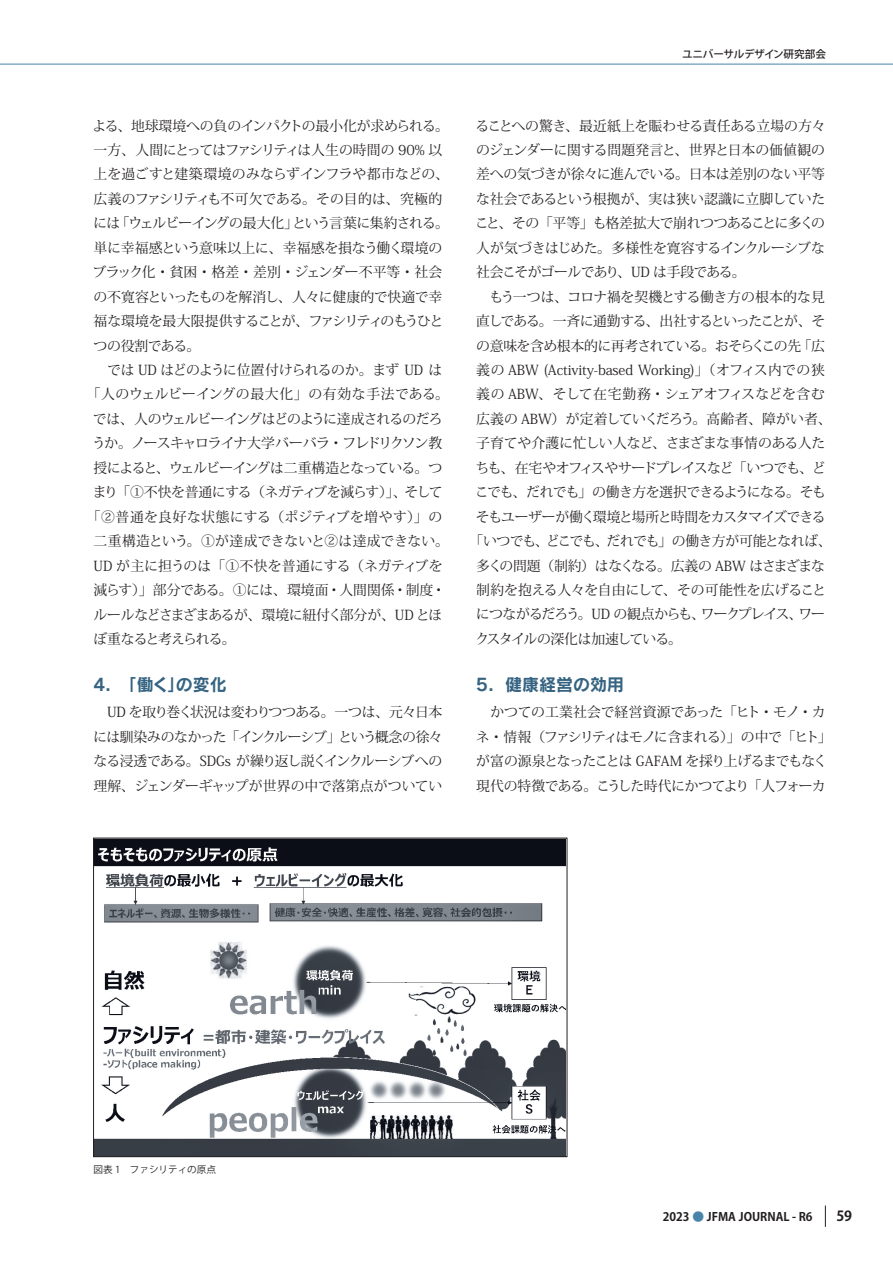
<style>
.page{position:relative;width:893px;height:1263px;background:#fff}
.page>*{position:absolute;margin:0;border:0;box-sizing:border-box;transform-origin:0 0}
.t1{font:16.95px "Rodin Pro B";color:#356381}
.t2{font:13.8px/24.5px "Koz Min Pro";letter-spacing:-.03em;color:#231f20;text-align:justify}
.t3{font:13.8px/24.5px "Koz Min Pro";letter-spacing:-.05em;color:#231f20}
.t4{font:13.8px "Koz Min Pro";letter-spacing:-.01em;color:#231f20}
.t5{font:13.8px "Koz Min Pro";letter-spacing:-.005em;color:#231f20}
.t6{font:13.8px "Koz Min Pro";letter-spacing:.005em;color:#231f20}
.t7{font:13.8px "Koz Min Pro";letter-spacing:-.07em;color:#231f20}
.t8{font:13.8px "Koz Min Pro";letter-spacing:-.055em;color:#231f20}
.t9{font:13.8px "Koz Min Pro";letter-spacing:-.08em;color:#231f20}
.t10{font:13.8px "Koz Min Pro";letter-spacing:-.075em;color:#231f20}
.t11{font:13.8px "Koz Min Pro";letter-spacing:-.06em;color:#231f20}
.t12{font:13.8px "Koz Min Pro";letter-spacing:.015em;color:#231f20}
.t13{font:13.8px "Koz Min Pro";letter-spacing:.025em;color:#231f20}
.t14{font:700 13.8px "Koz Go Pro";color:#231f20}
.t15{font:700 11.7px "Koz Go Pro";color:#231f20}
.t16{font:500 10.65px "Koz Go Pro";letter-spacing:-.03em;color:#231f20}
.t17{font:9.6px "Koz Go Pro";color:#231f20}
.s1{color:#4883a9}
</style>
<div class="page">
<hr style="left:0;top:64px;width:893px;height:1px;background:#4883a9">
<svg style="left:825px;top:1205px;width:1px;height:22px"></svg>
<img style="left:95px;top:840px;width:470px;height:315px">
<div style="left:93px;top:838px;width:474px;height:319px;border:1px solid #231f20"></div>
<p class="t4" style="left:93px;top:116px;width:358px">よる、地球環境への負のインパクトの最小化が求められる。</p>
<p class="t2" style="left:94px;top:137px;width:350px">一方、人間にとってはファシリティは人生の時間の 90% 以</p>
<p class="t6" style="left:94px;top:165px;width:357px">上を過ごすと建築環境のみならずインフラや都市などの、</p>
<p class="t4" style="left:94px;top:189px;width:350px">広義のファシリティも不可欠である。その目的は、究極的</p>
<p class="t8" style="left:93px;top:213px;width:357px">には「ウェルビーイングの最大化」という言葉に集約される。</p>
<p class="t6" style="left:94px;top:238px;width:350px">単に幸福感という意味以上に、幸福感を損なう働く環境の</p>
<p class="t4" style="left:93px;top:262px;width:351px">ブラック化・貧困・格差・差別・ジェンダー不平等・社会</p>
<p class="t2" style="left:93px;top:284px;width:350px">の不寛容といったものを解消し、人々に健康的で快適で幸</p>
<p class="t7" style="left:94px;top:311px;width:351px">福な環境を最大限提供することが、ファシリティのもうひと</p>
<p class="t2" style="left:93px;top:333px;width:108px">つの役割である。</p>
<p class="t2" style="left:94px;top:357px;width:350px">　では UD はどのように位置付けられるのか。まず UD は</p>
<p class="t12" style="left:87px;top:385px;width:364px">「人のウェルビーイングの最大化」の有効な手法である。</p>
<p class="t8" style="left:93px;top:409px;width:351px">では、人のウェルビーイングはどのように達成されるのだろ</p>
<p class="t9" style="left:92px;top:433px;width:352px">うか。ノースキャロライナ大学バーバラ・フレドリクソン教</p>
<p class="t10" style="left:94px;top:458px;width:350px">授によると、ウェルビーイングは二重構造となっている。つ</p>
<p class="t3" style="left:93px;top:479px;width:352px">まり「①不快を普通にする（ネガティブを減らす）」、そして</p>
<p class="t13" style="left:87px;top:507px;width:357px">「②普通を良好な状態にする（ポジティブを増やす）」の</p>
<p class="t6" style="left:94px;top:531px;width:357px">二重構造という。①が達成できないと②は達成できない。</p>
<p class="t6" style="left:94px;top:556px;width:350px">UD が主に担うのは「①不快を普通にする（ネガティブを</p>
<p class="t5" style="left:94px;top:580px;width:354px">減らす）」部分である。①には、環境面・人間関係・制度・</p>
<p class="t3" style="left:93px;top:602px;width:350px">ルールなどさまざまあるが、環境に紐付く部分が、UD とほ</p>
<p class="t7" style="left:93px;top:629px;width:144px">ぼ重なると考えられる。</p>
<p class="t1" style="left:94px;top:674px;width:135px">4． 「働く」の変化</p>
<p class="t2" style="left:93px;top:700px;width:351px">　UD を取り巻く状況は変わりつつある。一つは、元々日本には馴染みのなかった「インクルーシブ」という概念の徐々なる浸透である。SDGs が繰り返し説くインクルーシブへの理解、ジェンダーギャップが世界の中で落第点がついてい</p>
<p class="t16" style="left:682px;top:48px;width:145px">ユニバーサルデザイン研究部会</p>
<p class="t5" style="left:475px;top:116px;width:352px">ることへの驚き、最近紙上を賑わせる責任ある立場の方々</p>
<p class="t5" style="left:476px;top:140px;width:350px">のジェンダーに関する問題発言と、世界と日本の価値観の</p>
<p class="t2" style="left:476px;top:162px;width:350px">差への気づきが徐々に進んでいる。日本は差別のない平等</p>
<p class="t2" style="left:476px;top:186px;width:351px">な社会であるという根拠が、実は狭い認識に立脚していた</p>
<p class="t2" style="left:475px;top:211px;width:351px">こと、その「平等」も格差拡大で崩れつつあることに多くの</p>
<p class="t2" style="left:476px;top:235px;width:350px">人が気づきはじめた。多様性を寛容するインクルーシブな</p>
<p class="t3" style="left:476px;top:259px;width:271px">社会こそがゴールであり、UD は手段である。</p>
<p class="t2" style="left:476px;top:284px;width:350px">　もう一つは、コロナ禍を契機とする働き方の根本的な見</p>
<p class="t9" style="left:476px;top:311px;width:350px">直しである。一斉に通勤する、出社するといったことが、そ</p>
<p class="t2" style="left:476px;top:333px;width:350px">の意味を含め根本的に再考されている。おそらくこの先「広</p>
<p class="t4" style="left:476px;top:360px;width:350px">義の ABW (Activity-based Working)」（オフィス内での狭</p>
<p class="t4" style="left:476px;top:385px;width:350px">義の ABW、そして在宅勤務・シェアオフィスなどを含む</p>
<p class="t5" style="left:476px;top:409px;width:357px">広義の ABW）が定着していくだろう。高齢者、障がい者、</p>
<p class="t2" style="left:476px;top:431px;width:351px">子育てや介護に忙しい人など、さまざまな事情のある人た</p>
<p class="t8" style="left:476px;top:458px;width:351px">ちも、在宅やオフィスやサードプレイスなど「いつでも、ど</p>
<p class="t11" style="left:475px;top:482px;width:352px">こでも、だれでも」の働き方を選択できるようになる。そも</p>
<p class="t7" style="left:476px;top:507px;width:351px">そもユーザーが働く環境と場所と時間をカスタマイズできる</p>
<p class="t3" style="left:470px;top:528px;width:363px">「いつでも、どこでも、だれでも」の働き方が可能となれば、</p>
<p class="t10" style="left:476px;top:556px;width:350px">多くの問題（制約）はなくなる。広義の ABW はさまざまな</p>
<p class="t5" style="left:476px;top:580px;width:351px">制約を抱える人々を自由にして、その可能性を広げること</p>
<p class="t7" style="left:476px;top:605px;width:350px">につながるだろう。UD の観点からも、ワークプレイス、ワー</p>
<p class="t11" style="left:475px;top:629px;width:209px">クスタイルの深化は加速している。</p>
<p class="t1" style="left:476px;top:674px;width:149px">5．健康経営の効用</p>
<p class="t3" style="left:476px;top:700px;width:357px">　かつての工業社会で経営資源であった「ヒト・モノ・カネ・情報（ファシリティはモノに含まれる）」の中で「ヒト」が富の源泉となったことは GAFAM を採り上げるまでもなく現代の特徴である。こうした時代にかつてより「人フォーカ</p>
<p class="t17" style="left:94px;top:1163px;width:124px">図表 1　ファシリティの原点</p>
<p class="t15" style="left:663px;top:1209px;width:151px">2023 <span class="s1">●</span> JFMA JOURNAL - R6</p>
<p class="t14" style="left:836px;top:1207px;width:17px">59</p>
</div>
